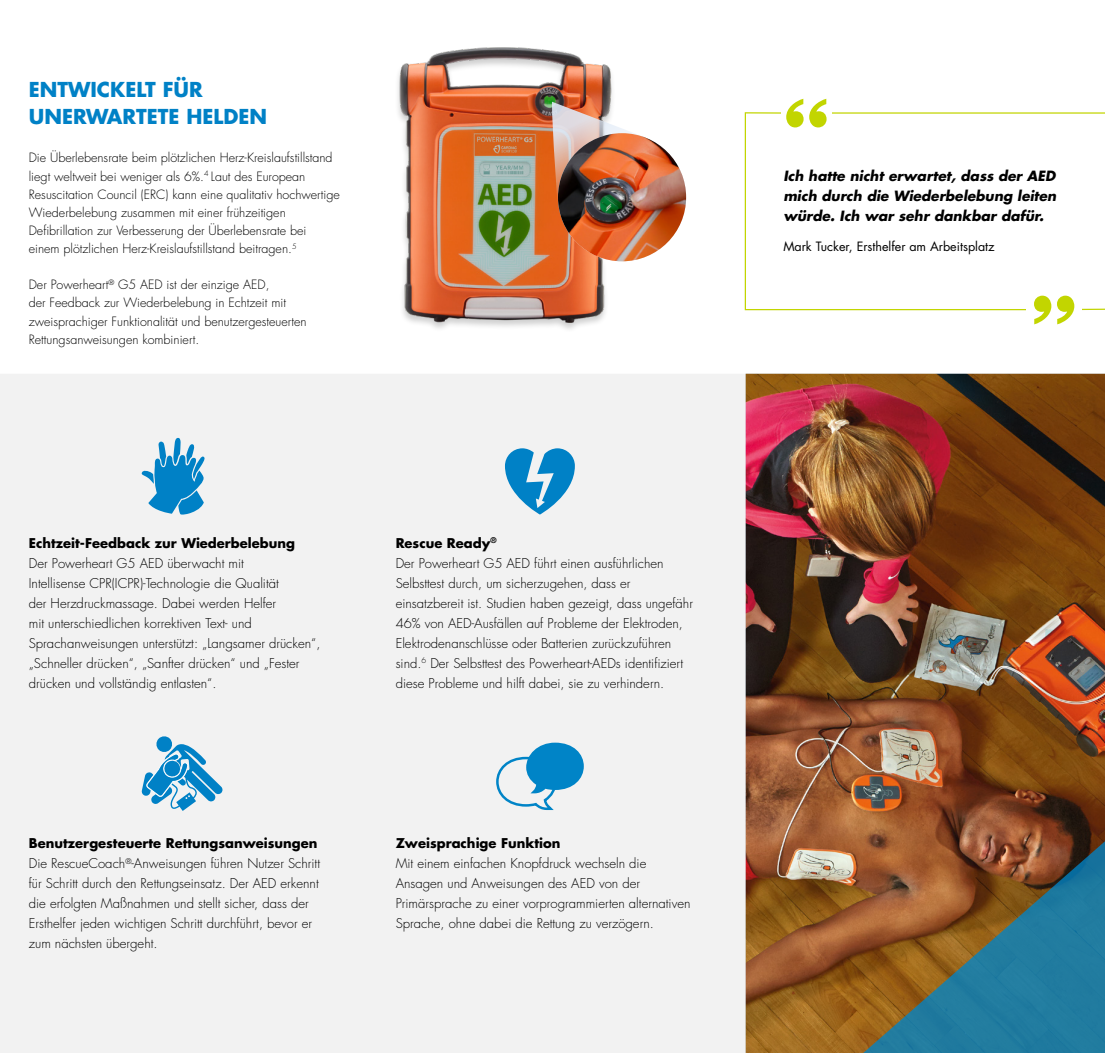
<style>
.page{position:relative;width:1105px;height:1053px;background:#fff}
.page>*{position:absolute;margin:0;border:0;box-sizing:border-box;transform-origin:0 0}
.t1{font:700 20px/27.5px "Futura Std";color:#0081c6}
.t2{font:italic 700 13.75px/20px "Futura Std";color:#000;text-align:justify}
.t3{font:300 13.12px/20px "Futura Std";color:#000}
.t4{font:700 13.12px "Futura Std";color:#000}
.t5{font:300 12.5px/18.1px "Futura Std";color:#000}
.t6{font:12.5px "Futura Std";color:#000}
.s1{font-weight:700}
</style>
<div class="page">
<div style="left:0;top:374px;width:745px;height:678px;background:#f2f2f2"></div>
<img style="left:398px;top:47px;width:263px;height:282px">
<svg style="left:552px;top:102px;width:96px;height:109px"></svg>
<img style="left:558px;top:133px;width:128px;height:128px;border-radius:64px">
<svg style="left:505px;top:448px;width:70px;height:66px"></svg>
<svg style="left:142px;top:438px;width:63px;height:76px"></svg>
<img style="left:745px;top:374px;width:359px;height:678px">
<svg style="left:860px;top:810px;width:244px;height:242px;background:#606559"></svg>
<svg style="left:744px;top:112px;width:360px;height:199px"></svg>
<div style="left:780px;top:93px;width:51px;height:38px;background:#fff"></div>
<svg style="left:786px;top:99px;width:40px;height:28px"></svg>
<div style="left:1025px;top:291px;width:56px;height:34px;background:#fff"></div>
<svg style="left:1034px;top:295px;width:40px;height:29px"></svg>
<svg style="left:495px;top:742px;width:88px;height:69px"></svg>
<svg style="left:141px;top:735px;width:82px;height:75px"></svg>
<h1 class="t1" style="left:29px;top:75px;width:240px">ENTWICKELT FÜR<br>UNERWARTETE HELDEN</h1>
<p class="t5" style="left:29px;top:149px;width:312px">Die Überlebensrate beim plötzlichen Herz-Kreislaufstillstand liegt weltweit bei weniger als 6%.<sup>4</sup> Laut des European Resuscitation Council (ERC) kann eine qualitativ hochwertige Wiederbelebung zusammen mit einer frühzeitigen Defibrillation zur Verbesserung der Überlebensrate bei einem plötzlichen Herz-Kreislaufstillstand beitragen.<sup>5</sup></p>
<p class="t5" style="left:29px;top:276px;width:279px">Der Powerheart<sup>®</sup> G5 AED ist der einzige AED,<br>der Feedback zur Wiederbelebung in Echtzeit mit zweisprachiger Funktionalität und benutzergesteuerten Rettungsanweisungen kombiniert.</p>
<p class="t4" style="left:29px;top:534px;width:268px">Echtzeit-Feedback zur Wiederbelebung</p>
<p class="t3" style="left:29px;top:553px;width:293px">Der Powerheart G5 AED überwacht mit<br>Intellisense CPR(ICPR)-Technologie die Qualität<br>der Herzdruckmassage. Dabei werden Helfer<br>mit unterschiedlichen korrektiven Text- und Sprachanweisungen unterstützt: „Langsamer drücken“, „Schneller drücken“, „Sanfter drücken“ und „Fester drücken und vollständig entlasten“.</p>
<p class="t3" style="left:29px;top:833px;width:293px"><span class="s1">Benutzergesteuerte Rettungsanweisungen </span>Die RescueCoach<sup>®</sup>-Anweisungen führen Nutzer Schritt für Schritt durch den Rettungseinsatz. Der AED erkennt die erfolgten Maßnahmen und stellt sicher, dass der Ersthelfer jeden wichtigen Schritt durchführt, bevor er zum nächsten übergeht.</p>
<p class="t3" style="left:395px;top:533px;width:299px"><span class="s1">Rescue Ready</span><sup>®<br></sup>Der Powerheart G5 AED führt einen ausführlichen Selbsttest durch, um sicherzugehen, dass er einsatzbereit ist. Studien haben gezeigt, dass ungefähr 46% von AED-Ausfällen auf Probleme der Elektroden, Elektrodenanschlüsse oder Batterien zurückzuführen sind.<sup>6</sup> Der Selbsttest des Powerheart-AEDs identifiziert diese Probleme und hilft dabei, sie zu verhindern.</p>
<p class="t4" style="left:395px;top:834px;width:166px">Zweisprachige Funktion</p>
<p class="t3" style="left:395px;top:853px;width:296px">Mit einem einfachen Knopfdruck wechseln die Ansagen und Anweisungen des AED von der Primärsprache zu einer vorprogrammierten alternativen Sprache, ohne dabei die Rettung zu verzögern.</p>
<p class="t2" style="left:783px;top:166px;width:274px">Ich hatte nicht erwartet, dass der AED mich durch die Wiederbelebung leiten würde. Ich war sehr dankbar dafür.</p>
<p class="t6" style="left:783px;top:238px;width:213px">Mark Tucker, Ersthelfer am Arbeitsplatz</p>
</div>
